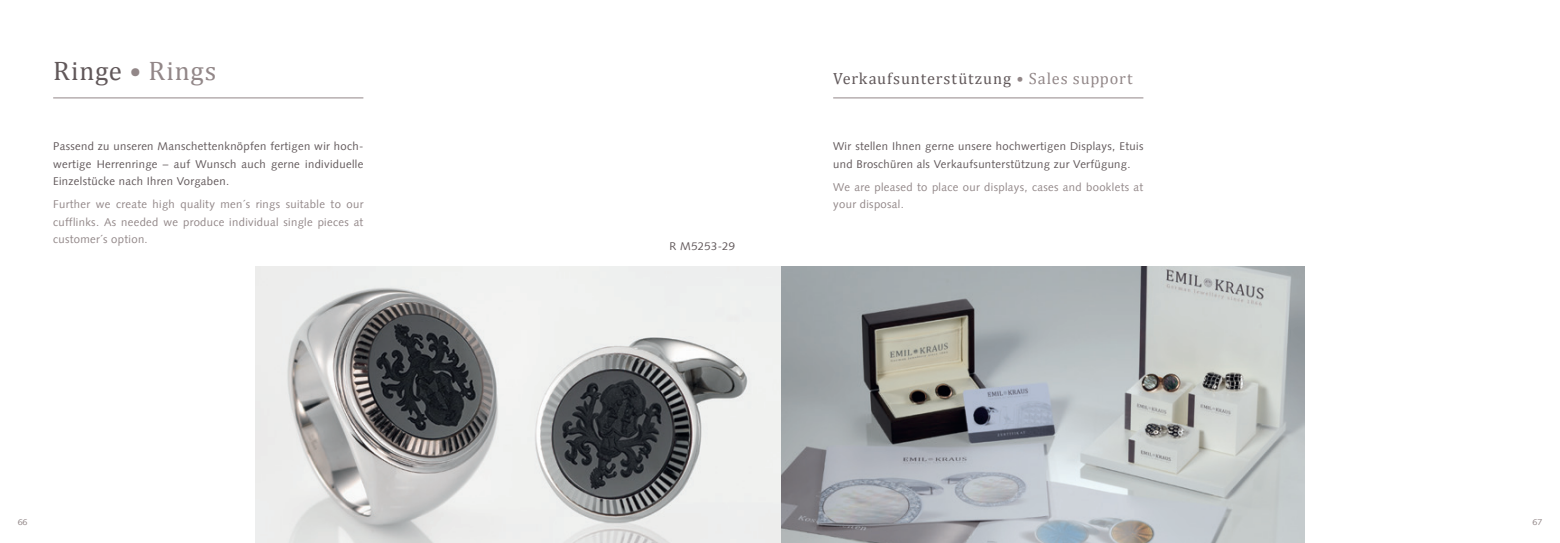
<style>
.page{position:relative;width:1560px;height:543px;background:#fff}
.page>*{position:absolute;margin:0;border:0;box-sizing:border-box;transform-origin:0 0}
.t1{font:26.88px "Cambria";letter-spacing:.03em;color:#928788}
.t2{font:16.25px "Cambria";letter-spacing:.055em;color:#61585a}
.t3{font:11.25px/17.5px "Syntax Com";letter-spacing:.03em;color:#61585a}
.t4{font:11.25px/17.5px "Syntax Com";letter-spacing:.03em;color:#928788}
.t5{font:8.75px "Syntax Com";color:#928788}
.s1{color:#61585a}
.s2{color:#928788}
</style>
<div class="page">
<hr style="left:833px;top:97px;width:310px;height:1px;background:#928788">
<img style="left:255px;top:266px;width:1049px;height:276px">
<hr style="left:53px;top:97px;width:310px;height:1px;background:#928788">
<h1 class="t1" style="left:53px;top:55px;width:165px"><span class="s1">Ringe</span> • Rings</h1>
<p class="t3" style="left:53px;top:138px;width:312px;text-align:justify">Passend zu unseren Manschettenknöpfen fertigen wir hoch&shy;wertige Herrenringe – auf Wunsch auch gerne individuelle Einzelstücke nach Ihren Vorgaben.</p>
<p class="t4" style="left:53px;top:195px;width:312px;text-align:justify">Further we create high quality men´s rings suitable to our cufflinks. As needed we produce individual single pieces at customer´s option.</p>
<p class="t3" style="left:669px;top:237px;width:67px">R M5253-29</p>
<h2 class="t2" style="left:833px;top:68px;width:301px">Verkaufsunterstützung <span class="s2">• Sales support</span></h2>
<p class="t3" style="left:833px;top:138px;width:312px">Wir stellen Ihnen gerne unsere hochwertigen Displays, Etuis und Broschüren als Verkaufsunterstützung zur Verfügung.</p>
<p class="t4" style="left:833px;top:178px;width:312px">We are pleased to place our displays, cases and booklets at your disposal.</p>
<p class="t5" style="left:18px;top:516px;width:11px">66</p>
<p class="t5" style="left:1532px;top:516px;width:11px">67</p>
</div>
